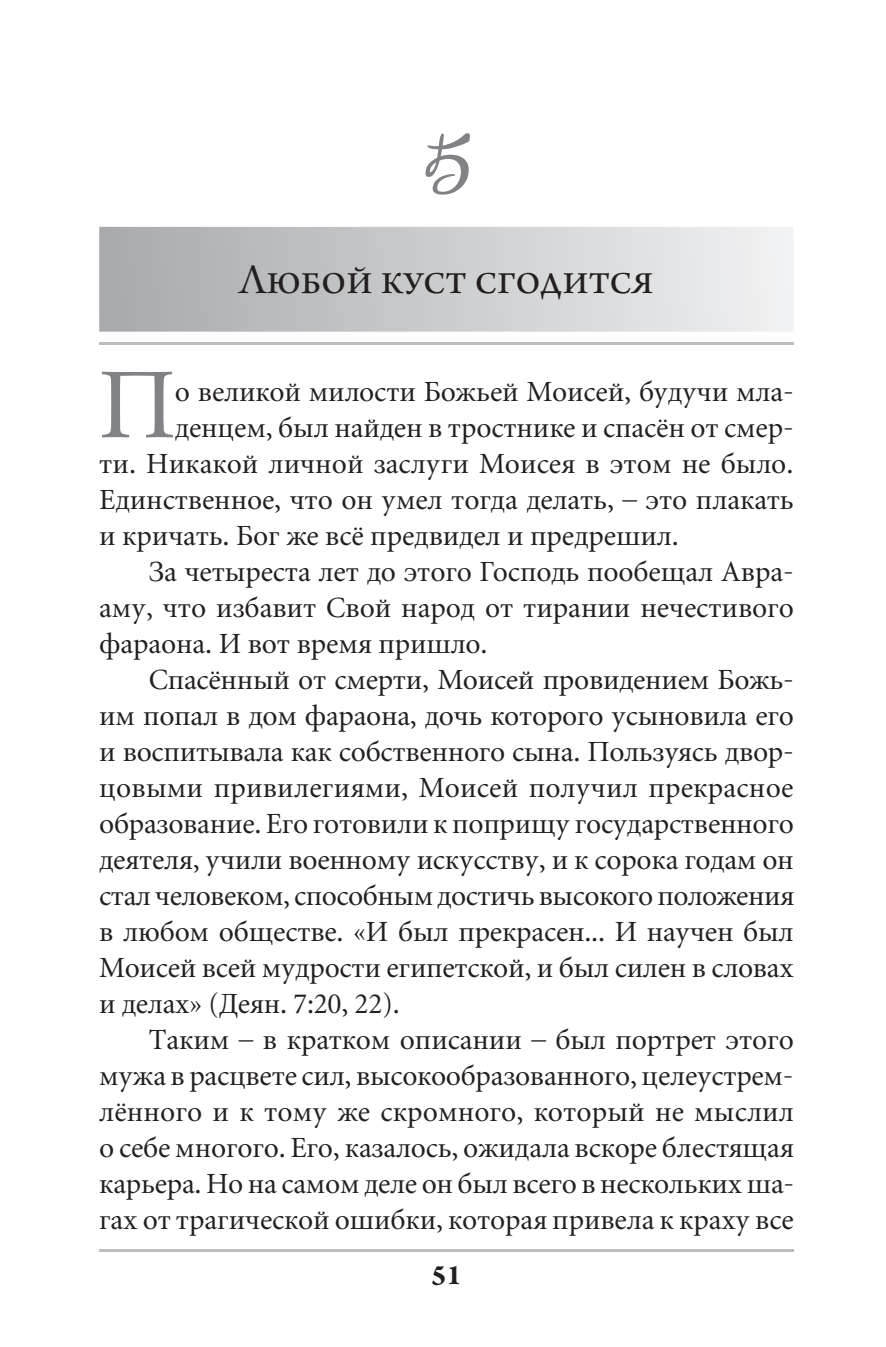
<style>
.page{position:relative;width:886px;height:1347px;background:#fff}
.page>*{position:absolute;margin:0;border:0;box-sizing:border-box;transform-origin:0 0}
.t1{font:150px "Ariadnascript";color:#808285}
.t2{font:106.25px "Arno Pro Subhead";color:#808285}
.t3{font:45px "Arno Pro Subhead";letter-spacing:-.005em;color:#231f20}
.t4{font:700 30px "Arno Pro";color:#231f20}
.t5{font:28.75px "Miniature";letter-spacing:-.01em;color:#231f20}
</style>
<div class="page">
<svg style="left:99px;top:227px;width:695px;height:105px;background:#cccdcf"></svg>
<hr style="left:99px;top:342px;width:695px;height:2px;background:#bcbdc0">
<hr style="left:99px;top:1249px;width:695px;height:3px;background:#bcbdc0">
<h1 class="t1" style="left:421px;top:53px;width:52px">5</h1>
<h3 class="t3" style="left:239px;top:254px;width:416px">Любой куст сгодится</h3>
<h2 class="t2" style="left:99px;top:346px;width:78px">П</h2>
<p class="t5" style="left:175px;top:378px;width:620px">о великой милости Божьей Моисей, будучи мла-</p>
<p class="t5" style="left:175px;top:414px;width:620px">денцем, был найден в тростнике и спасён от смер-</p>
<p class="t5" style="left:99px;top:450px;width:696px">ти. Никакой личной заслуги Моисея в этом не было.</p>
<p class="t5" style="left:99px;top:486px;width:696px">Единственное, что он умел тогда делать, – это плакать</p>
<p class="t5" style="left:99px;top:522px;width:581px">и кричать. Бог же всё предвидел и предрешил.</p>
<p class="t5" style="left:149px;top:558px;width:646px">За четыреста лет до этого Господь пообещал Авра-</p>
<p class="t5" style="left:99px;top:593px;width:696px">аму, что избавит Свой народ от тирании нечестивого</p>
<p class="t5" style="left:99px;top:629px;width:390px">фараона. И вот время пришло.</p>
<p class="t5" style="left:149px;top:665px;width:646px">Спасённый от смерти, Моисей провидением Божь-</p>
<p class="t5" style="left:99px;top:701px;width:696px">им попал в дом фараона, дочь которого усыновила его</p>
<p class="t5" style="left:99px;top:737px;width:696px">и вос питывала как собственного сына. Пользуясь двор-</p>
<p class="t5" style="left:99px;top:773px;width:695px">цовыми привилегиями, Моисей получил прекрасное</p>
<p class="t5" style="left:99px;top:809px;width:696px">образование. Его готовили к поприщу государственного</p>
<p class="t5" style="left:99px;top:845px;width:696px">деятеля, учили военному искусству, и к сорока годам он</p>
<p class="t5" style="left:99px;top:881px;width:696px">стал че ловеком, способным достичь высокого положения</p>
<p class="t5" style="left:99px;top:917px;width:696px">в любом обществе. «И был прекрасен... И научен был</p>
<p class="t5" style="left:99px;top:953px;width:696px">Моисей всей мудрости египетской, и был силен в словах</p>
<p class="t5" style="left:99px;top:989px;width:302px">и делах» (Деян. 7:20, 22).</p>
<p class="t5" style="left:149px;top:1025px;width:646px">Таким – в кратком описании – был портрет этого</p>
<p class="t5" style="left:99px;top:1061px;width:696px">мужа в расцвете сил, высоко образованного, целеустрем-</p>
<p class="t5" style="left:99px;top:1097px;width:696px">лённого и к тому же скромного, который не мыслил</p>
<p class="t5" style="left:99px;top:1133px;width:696px">о себе многого. Его, казалось, ожидала вскоре блестящая</p>
<p class="t5" style="left:99px;top:1169px;width:696px">карьера. Но на самом деле он был всего в нескольких ша-</p>
<p class="t5" style="left:99px;top:1205px;width:696px">гах от трагической ошибки, которая привела к краху все</p>
<p class="t4" style="left:431px;top:1257px;width:32px">51</p>
</div>
